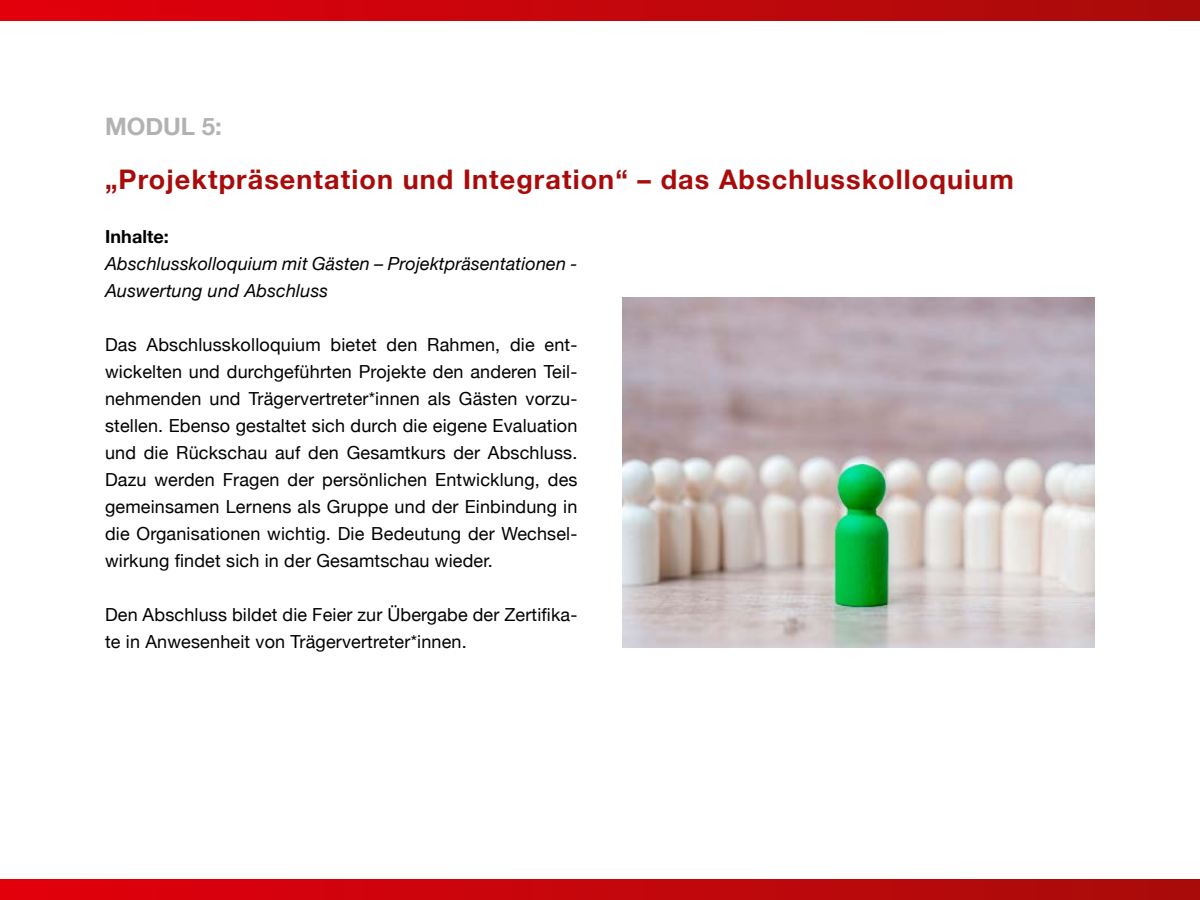
<style>
.page{position:relative;width:1200px;height:900px;background:#fff}
.page>*{position:absolute;margin:0;border:0;box-sizing:border-box;transform-origin:0 0}
.t1{font:700 27px "Helvetica Neue";letter-spacing:.04em;color:#a90b0a}
.t2{font:700 24px "Helvetica Neue";color:#b1b2b3}
.t3{font:18px/27px "Helvetica Neue";letter-spacing:.01em;color:#000;text-align:justify}
.t4{font:italic 18px/27px "Helvetica Neue";letter-spacing:.01em;color:#000}
.t5{font:700 18px "Helvetica Neue";color:#000}
</style>
<div class="page">
<div style="left:0;top:879px;width:1200px;height:21px;background:linear-gradient(to right,#e2000c,#a80c0b)"></div>
<div style="left:0;top:0;width:1200px;height:20px;background:linear-gradient(to right,#e2000c,#a80c0b)"></div>
<img style="left:622px;top:297px;width:473px;height:351px">
<h2 class="t2" style="left:105px;top:108px;width:118px">Modul 5:</h2>
<h1 class="t1" style="left:105px;top:158px;width:910px">„Projektpräsentation und Integration“ – das Abschlusskolloquium</h1>
<p class="t5" style="left:105px;top:222px;width:65px">Inhalte:</p>
<p class="t4" style="left:105px;top:251px;width:474px">Abschlusskolloquium mit Gästen – Projektpräsentationen -<br>Auswertung und Abschluss</p>
<p class="t3" style="left:105px;top:332px;width:474px">Das Abschlusskolloquium bietet den Rahmen, die ent&shy;wickelten und durchgeführten Projekte den anderen Teil&shy;nehmenden und Trägervertreter*innen als Gästen vorzu&shy;stellen. Ebenso gestaltet sich durch die eigene Evaluation und die Rückschau auf den Gesamtkurs der Abschluss.<br>Dazu werden Fragen der persönlichen Entwicklung, des gemeinsamen Lernens als Gruppe und der Einbindung in die Organisationen wichtig. Die Bedeutung der Wechsel&shy;wirkung findet sich in der Gesamtschau wieder.</p>
<p class="t3" style="left:105px;top:602px;width:474px">Den Abschluss bildet die Feier zur Übergabe der Zertifika&shy;te in Anwesenheit von Trägervertreter*innen.</p>
</div>
